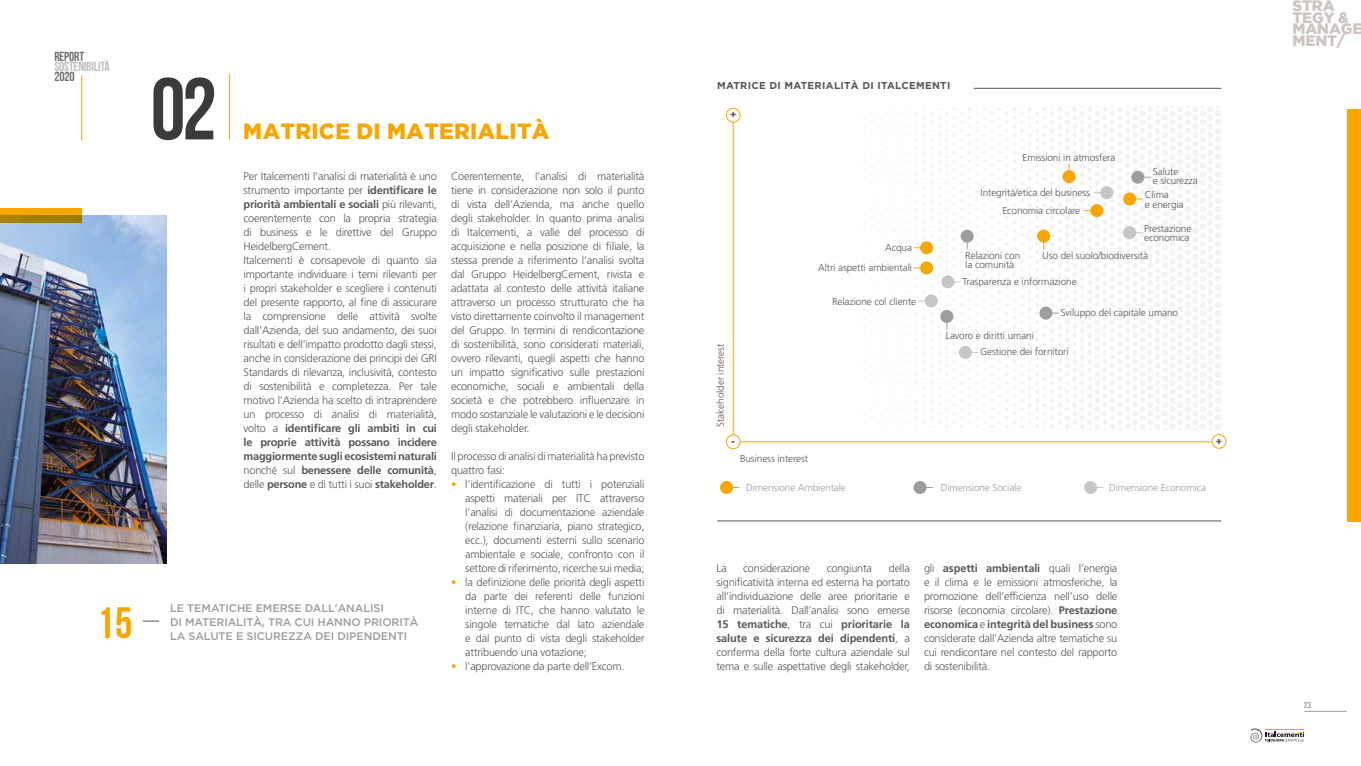
<style>
.page{position:relative;width:1361px;height:766px;background:#fff}
.page>*{position:absolute;margin:0;border:0;box-sizing:border-box;transform-origin:0 0}
.t1{font:87.6px "Bebas Neue";color:#3c3a3d}
.t2{font:43.8px "Bebas Neue";color:#f7a600}
.t3{font:900 22px "Gotham";letter-spacing:.015em;color:#f7a600}
.t4{font:900 15.1px/11.7px "Gotham";letter-spacing:-.005em;color:#cdc4c3}
.t5{font:13.2px "Bebas Neue";letter-spacing:-.01em;color:#bcbcbc}
.t6{font:13.2px "Bebas Neue";letter-spacing:-.01em;color:#706f6f}
.t7{font:300 11px/14px "Frutiger LT Std";letter-spacing:-.02em;color:#575756;text-align:justify}
.t8{font:500 11px/14px "Gotham HTF";letter-spacing:-.01em;color:#9d9d9c}
.t9{font:300 10px/9px "Frutiger LT Std";letter-spacing:-.01em;color:#575756}
.t10{font:300 10px "Frutiger LT Std";letter-spacing:-.01em;color:#9d9d9c}
.t11{font:700 10px "Gotham";letter-spacing:.03em;color:#575756}
.t12{font:9px "Bebas Neue";color:#9d9d9c}
.s1{font-weight:700}
.s2{color:#f7a600}
</style>
<div class="page">
<hr style="left:1304px;top:710px;width:42px;height:1px;background:#9d9d9c">
<hr style="left:81px;top:75px;width:1px;height:66px;background:#f7a600">
<svg style="left:1250px;top:728px;width:54px;height:14px"></svg>
<img style="left:0;top:215px;width:166px;height:348px">
<svg style="left:143px;top:620px;width:16px;height:1px"></svg>
<svg style="left:0;top:208px;width:82px;height:15px"></svg>
<div style="left:1346px;top:109px;width:15px;height:412px;background:#f7a600"></div>
<hr style="left:229px;top:74px;width:1px;height:65px;background:#f7a600">
<hr style="left:973px;top:88px;width:248px;height:1px;background:#575756">
<hr style="left:717px;top:520px;width:504px;height:1px;background:#575756">
<svg style="left:871px;top:113px;width:1px;height:314px"></svg>
<svg style="left:878px;top:113px;width:9px;height:314px"></svg>
<svg style="left:893px;top:109px;width:9px;height:318px"></svg>
<hr style="left:733px;top:119px;width:1px;height:318px;background:#f7a600">
<hr style="left:734px;top:441px;width:487px;height:1px;background:#f7a600">
<div style="left:726px;top:435px;width:14px;height:13px;background:#fff;border-radius:50%"></div>
<div style="left:726px;top:434px;width:14px;height:15px;border:1px solid #f7a600;border-radius:50%"></div>
<div style="left:726px;top:108px;width:14px;height:14px;background:#fff;border-radius:50%"></div>
<div style="left:726px;top:108px;width:14px;height:15px;border:1px solid #f7a600;border-radius:50%"></div>
<div style="left:1212px;top:434px;width:14px;height:14px;background:#fff;border-radius:50%"></div>
<div style="left:1211px;top:434px;width:15px;height:14px;border:1px solid #f7a600;border-radius:50%"></div>
<div style="left:913px;top:481px;width:13px;height:13px;background:#9d9d9c;border-radius:50%"></div>
<div style="left:1084px;top:481px;width:13px;height:13px;background:#c6c6c6;border-radius:50%"></div>
<svg style="left:908px;top:107px;width:313px;height:323px"></svg>
<div style="left:720px;top:481px;width:13px;height:13px;background:#f7a600;border-radius:50%"></div>
<p class="t6" style="left:54px;top:50px;width:31px">REPORT</p>
<p class="t5" style="left:54px;top:59px;width:57px">SOSTENIBILITà</p>
<p class="t6" style="left:54px;top:69px;width:22px">2020</p>
<h2 class="t2" style="left:97px;top:598px;width:37px">15</h2>
<h1 class="t1" style="left:151px;top:61px;width:67px">02</h1>
<h3 class="t3" style="left:243px;top:119px;width:307px">MATRICE DI MATERIALITÀ</h3>
<p class="t7" style="left:243px;top:169px;width:195px;text-align:left">Per Italcementi l’analisi di materialità è uno strumento importante per <span class="s1">identificare le priorità ambientali e sociali</span> più rilevanti, coerentemente con la propria strategia di business e le direttive del Gruppo HeidelbergCement.<br>Italcementi è consapevole di quanto sia importante individuare i temi rilevanti per i propri stakeholder e scegliere i contenuti del presente rapporto, al fine di assicurare la comprensione delle attività svolte dall’Azienda, del suo andamento, dei suoi risultati e dell’impatto prodotto dagli stessi, anche in considerazione dei principi dei GRI Standards di rilevanza, inclusività, contesto di sostenibilità e completezza. Per tale motivo l’Azienda ha scelto di intraprendere un processo di analisi di materialità, volto a <span class="s1">identificare gli ambiti in cui le proprie attività possano incidere maggiormente sugli ecosistemi naturali </span>nonché sul <span class="s1">benessere delle comunità</span>, delle <span class="s1">persone</span> e di tutti i suoi <span class="s1">stakeholder</span>.</p>
<p class="t7" style="left:451px;top:169px;width:195px">Coerentemente, l’analisi di materialità tiene in considerazione non solo il punto di vista dell’Azienda, ma anche quello degli stakeholder. In quanto prima analisi di Italcementi, a valle del processo di acquisizione e nella posizione di filiale, la stessa prende a riferimento l’analisi svolta dal Gruppo HeidelbergCement, rivista e adattata al contesto delle attività italiane attraverso un processo strutturato che ha visto direttamente coinvolto il management del Gruppo. In termini di rendicontazione di sostenibilità, sono considerati materiali, ovvero rilevanti, quegli aspetti che hanno un impatto significativo sulle prestazioni economiche, sociali e ambientali della società e che potrebbero influenzare in modo sostanziale le valutazioni e le decisioni degli stakeholder.</p>
<p class="t7" style="left:451px;top:449px;width:195px">Il processo di analisi di materialità ha previsto quattro fasi:</p>
<p class="t7" style="left:465px;top:477px;width:181px;text-indent:-14px"><span class="s2">•</span> l’identificazione di tutti i potenziali aspetti materiali per ITC attraverso l’analisi di documentazione aziendale (relazione finanziaria, piano strategico, ecc.), documenti esterni sullo scenario ambientale e sociale, confronto con il settore di riferimento, ricerche sui media;</p>
<p class="t7" style="left:465px;top:575px;width:181px;text-indent:-14px"><span class="s2">•</span> la definizione delle priorità degli aspetti da parte dei referenti delle funzioni interne di ITC, che hanno valutato le singole tematiche dal lato aziendale e dal punto di vista degli stakeholder attribuendo una votazione;</p>
<p class="t7" style="left:451px;top:659px;width:175px"><span class="s2">•</span> l’approvazione da parte dell’Excom.</p>
<p class="t8" style="left:170px;top:600px;width:250px">LE TEMATICHE EMERSE DALL'ANALISI<br>DI MATERIALITÀ, TRA CUI HANNO PRIORITÀ</p>
<p class="t8" style="left:170px;top:628px;width:239px">LA SALUTE E SICUREZZA DEI DIPENDENTI</p>
<p class="t11" style="left:717px;top:79px;width:235px">MATRICE DI MATERIALITÀ DI ITALCEMENTI</p>
<p class="t11" style="left:730px;top:109px;width:8px">+</p>
<p class="t9" style="left:716px;top:426px;width:84px;rotate:-90deg">Stakeholder interest</p>
<p class="t9" style="left:885px;top:243px;width:28px">Acqua</p>
<p class="t9" style="left:818px;top:263px;width:95px">Altri aspetti ambientali</p>
<p class="t9" style="left:832px;top:297px;width:86px">Relazione col cliente</p>
<p class="t9" style="left:1022px;top:153px;width:94px">Emissioni in atmosfera</p>
<p class="t9" style="left:980px;top:188px;width:111px">Integrità/etica del business</p>
<p class="t9" style="left:1002px;top:206px;width:79px">Economia circolare</p>
<p class="t9" style="left:1153px;top:167px;width:46px">Salute<br>e sicurezza</p>
<p class="t9" style="left:1145px;top:191px;width:40px">Clima<br>e energia</p>
<p class="t9" style="left:1144px;top:224px;width:49px">Prestazione economica</p>
<p class="t9" style="left:965px;top:251px;width:56px">Relazioni con la comunità</p>
<p class="t9" style="left:1042px;top:251px;width:107px">Uso del suolo/biodiversità</p>
<p class="t9" style="left:962px;top:277px;width:116px">Trasparenza e informazione</p>
<p class="t9" style="left:945px;top:331px;width:90px">Lavoro e diritti umani</p>
<p class="t9" style="left:1060px;top:308px;width:119px">Sviluppo del capitale umano</p>
<p class="t9" style="left:980px;top:347px;width:90px">Gestione dei fornitori</p>
<p class="t11" style="left:731px;top:435px;width:6px">-</p>
<p class="t11" style="left:1215px;top:435px;width:8px">+</p>
<p class="t9" style="left:740px;top:454px;width:70px">Business interest</p>
<p class="t10" style="left:746px;top:482px;width:101px">Dimensione Ambientale</p>
<p class="t10" style="left:941px;top:482px;width:82px">Dimensione Sociale</p>
<p class="t10" style="left:1109px;top:482px;width:98px">Dimensione Economica</p>
<p class="t7" style="left:716px;top:561px;width:195px;text-indent:172px">della significatività interna ed esterna ha portato all’individuazione delle aree prioritarie e di materialità. Dall’analisi sono emerse <span class="s1">15 tematiche</span>, tra cui <span class="s1">prioritarie la salute e sicurezza dei dipendenti</span>, a conferma della forte cultura aziendale sul tema e sulle aspettative degli stakeholder,</p>
<p class="t7" style="left:924px;top:561px;width:195px">gli <span class="s1">aspetti ambientali</span> quali l’energia e il clima e le emissioni atmosferiche, la promozione dell’efficienza nell’uso delle risorse (economia circolare). <span class="s1">Prestazione economica</span> e <span class="s1">integrità del business</span> sono considerate dall’Azienda altre tematiche su cui rendicontare nel contesto del rapporto di sostenibilità.</p>
<p class="t7" style="left:716px;top:561px;width:12px">La</p>
<p class="t7" style="left:743px;top:561px;width:68px">considerazione</p>
<p class="t7" style="left:827px;top:561px;width:47px">congiunta</p>
<h3 class="t4" style="left:1292px;top:-1px;width:72px">STRA<br>TEGY &amp;<br>MANAGE<br>MENT/</h3>
<p class="t12" style="left:1304px;top:699px;width:9px">23</p>
</div>
